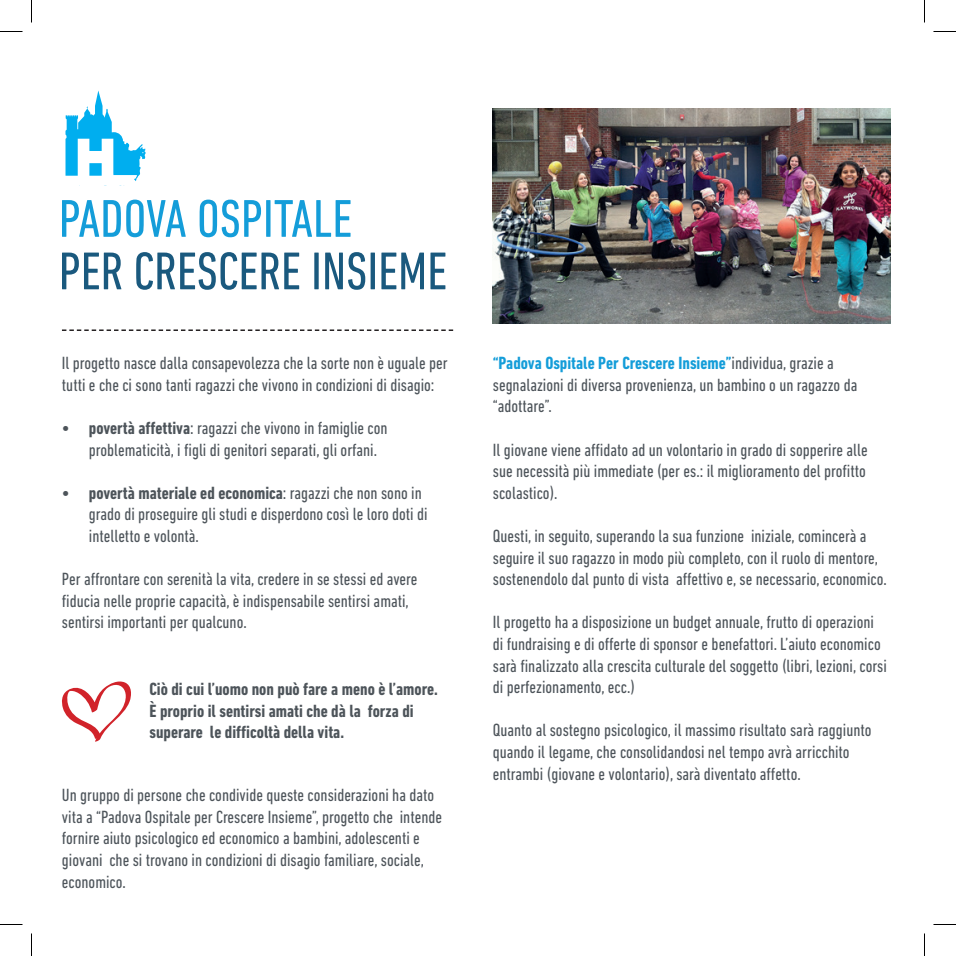
<style>
.page{position:relative;width:956px;height:956px;background:#fff}
.page>*{position:absolute;margin:0;border:0;box-sizing:border-box;transform-origin:0 0}
.t1{font:condensed 54px "DIN Next LT Pro";color:#1a597e}
.t2{font:condensed 54px "DIN Next LT Pro";color:#149dd9}
.t3{font:condensed 18px/21.6px "DIN Next LT Pro";color:#4d545a}
.t4{font:700 condensed 18px/21.6px "DIN Next LT Pro";color:#4d545a}
.s1{font-weight:700}
.s2{font-weight:700;color:#149dd9}
</style>
<div class="page">
<img style="left:493px;top:108px;width:398px;height:216px">
<svg style="left:65px;top:90px;width:81px;height:91px"></svg>
<svg style="left:62px;top:681px;width:69px;height:61px"></svg>
<svg style="left:62px;top:329px;width:391px;height:2px"></svg>
<svg style="left:0;top:31px;width:22px;height:1px"></svg>
<svg style="left:933px;top:31px;width:23px;height:1px"></svg>
<svg style="left:0;top:924px;width:22px;height:1px"></svg>
<svg style="left:933px;top:924px;width:23px;height:1px"></svg>
<svg style="left:31px;top:0;width:1px;height:23px"></svg>
<svg style="left:31px;top:933px;width:1px;height:23px"></svg>
<svg style="left:924px;top:0;width:1px;height:23px"></svg>
<svg style="left:924px;top:933px;width:1px;height:23px"></svg>
<h1 class="t2" style="left:59px;top:188px;width:295px">PADOVA OSPITALE</h1>
<h1 class="t1" style="left:59px;top:241px;width:390px">PER CRESCERE INSIEME</h1>
<p class="t3" style="left:62px;top:352px;width:387px">Il progetto nasce dalla consapevolezza che la sorte non è uguale per tutti e che ci sono tanti ragazzi che vivono in condizioni di disagio:</p>
<p class="t3" style="left:89px;top:417px;width:300px;text-indent:-27px"><span class="s1">• povertà affettiva</span>: ragazzi che vivono in famiglie con problematicità, i figli di genitori separati, gli orfani.</p>
<p class="t3" style="left:89px;top:482px;width:340px;text-indent:-27px"><span class="s1">• povertà materiale ed economica</span>: ragazzi che non sono in grado di proseguire gli studi e disperdono così le loro doti di intelletto e volontà.</p>
<p class="t3" style="left:62px;top:568px;width:357px">Per affrontare con serenità la vita, credere in se stessi ed avere fiducia nelle proprie capacità, è indispensabile sentirsi amati, sentirsi importanti per qualcuno.</p>
<p class="t4" style="left:149px;top:678px;width:290px">Ciò di cui l’uomo non può fare a meno è l’amore.<br>È proprio il sentirsi amati che dà la forza di superare le difficoltà della vita.</p>
<p class="t3" style="left:62px;top:784px;width:382px">Un gruppo di persone che condivide queste considerazioni ha dato vita a “Padova Ospitale per Crescere Insieme”, progetto che intende fornire aiuto psicologico ed economico a bambini, adolescenti e giovani che si trovano in condizioni di disagio familiare, sociale, economico.</p>
<p class="t3" style="left:493px;top:352px;width:366px"><span class="s2">“Padova Ospitale Per Crescere Insieme”</span>individua, grazie a segnalazioni di diversa provenienza, un bambino o un ragazzo da “adottare”.</p>
<p class="t3" style="left:493px;top:439px;width:376px;text-align:justify">Il giovane viene affidato ad un volontario in grado di sopperire alle sue necessità più immediate (per es.: il miglioramento del profitto scolastico).</p>
<p class="t3" style="left:493px;top:525px;width:395px">Questi, in seguito, superando la sua funzione iniziale, comincerà a seguire il suo ragazzo in modo più completo, con il ruolo di mentore, sostenendolo dal punto di vista affettivo e, se necessario, economico.</p>
<p class="t3" style="left:493px;top:611px;width:395px">Il progetto ha a disposizione un budget annuale, frutto di operazioni di fundraising e di offerte di sponsor e benefattori. L’aiuto economico sarà finalizzato alla crescita culturale del soggetto (libri, lezioni, corsi di perfezionamento, ecc.)</p>
<p class="t3" style="left:493px;top:719px;width:380px">Quanto al sostegno psicologico, il massimo risultato sarà raggiunto quando il legame, che consolidandosi nel tempo avrà arricchito entrambi (giovane e volontario), sarà diventato affetto.</p>
</div>
